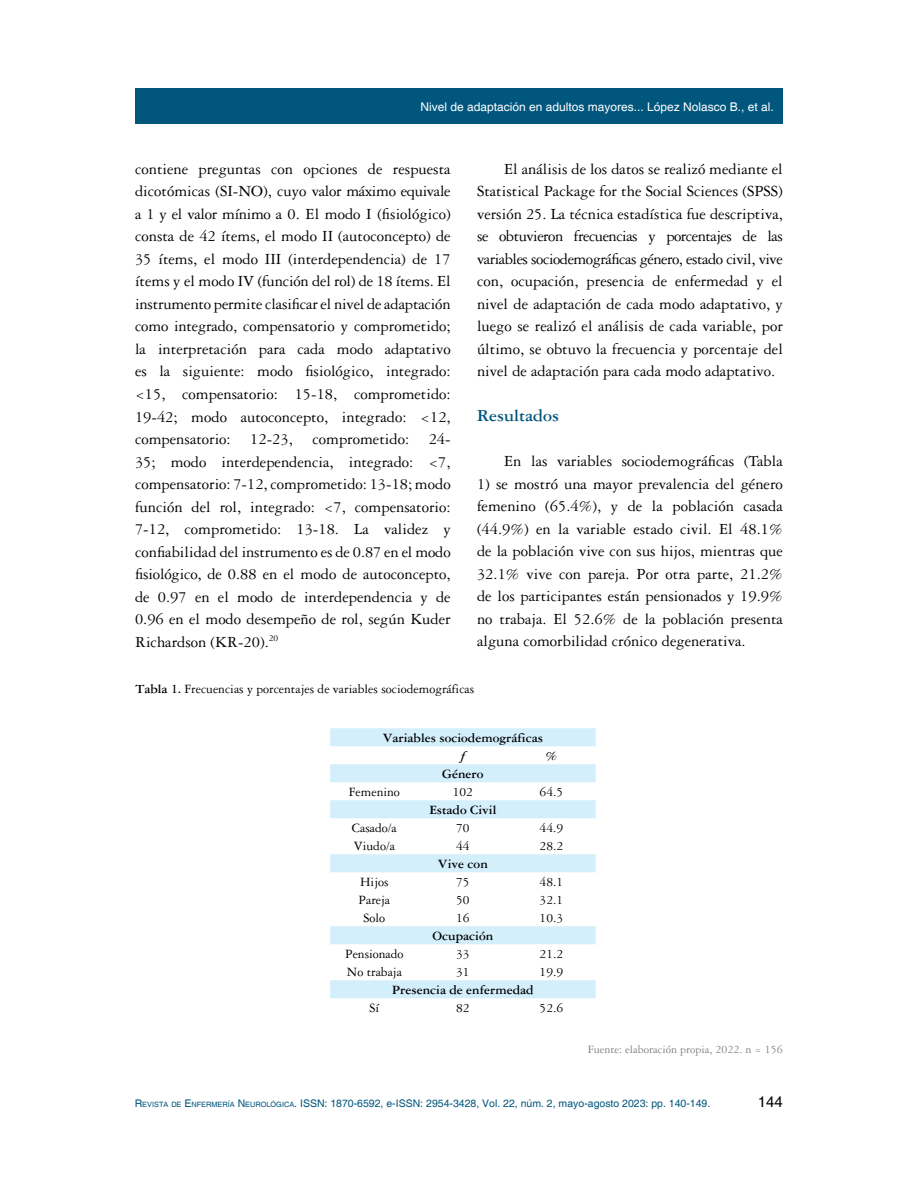
<style>
.page{position:relative;width:918px;height:1188px;background:#fff}
.page>*{position:absolute;margin:0;border:0;box-sizing:border-box;transform-origin:0 0}
.t1{font:700 18px "Garamond 3 LT Std";color:#00567d}
.t2{font:16.5px/22.5px "Garamond 3 LT Std";color:#000;text-align:justify}
.t3{font:15px "Helvetica";color:#000}
.t4{font:13.5px "Garamond 3 LT Std";color:#000}
.t5{font:700 13.5px "Garamond 3 LT Std";color:#000}
.t6{font:italic 700 13.5px "Garamond 3 LT Std";color:#000}
.t7{font:12px "Helvetica";color:#fff}
.t8{font:12px "Garamond 3 LT Std";color:#808285}
.t9{font:10.5px "Helvetica";color:#00567d}
.s1{font-weight:700}
.s2{font-style:inherit}
.s3{font-size:7.35px}
</style>
<div class="page">
<div style="left:135px;top:89px;width:648px;height:35px;background:#00567d"></div>
<svg style="left:330px;top:728px;width:266px;height:270px"></svg>
<p class="t7" style="left:420px;top:100px;width:355px">Nivel de adaptación en adultos mayores... López Nolasco B., et al.</p>
<p class="t2" style="left:135px;top:158px;width:317px">contiene preguntas con opciones de respuesta dicotómicas (SI-NO), cuyo valor máximo equivale a 1 y el valor mínimo a 0. El modo I (fisiológico) consta de 42 ítems, el modo II (autoconcepto) de 35 ítems, el modo III (interdependencia) de 17 ítems y el modo IV (función del rol) de 18 ítems. El instrumento permite clasificar el nivel de adaptación como integrado, compensatorio y comprometido; la interpretación para cada modo adaptativo es la siguiente: modo fisiológico, integrado: &lt;15, compensatorio: 15-18, comprometido:<br>19-42; modo autoconcepto, integrado: &lt;12, compensatorio: 12-23, comprometido: 24- 35; modo interdependencia, integrado: &lt;7, compensatorio: 7-12, comprometido: 13-18; modo función del rol, integrado: &lt;7, compensatorio:<br>7-12, comprometido: 13-18. La validez y confiabilidad del instrumento es de 0.87 en el modo fisiológico, de 0.88 en el modo de autoconcepto, de 0.97 en el modo de interdependencia y de 0.96 en el modo desempeño de rol, según Kuder Richardson (KR-20).<sup>20</sup></p>
<p class="t2" style="left:477px;top:158px;width:307px;text-indent:27px">El análisis de los datos se realizó mediante el Statistical Package for the Social Sciences (SPSS) versión 25. La técnica estadística fue descriptiva, se obtuvieron frecuencias y porcentajes de las variables sociodemográficas género, estado civil, vive con, ocupación, presencia de enfermedad y el nivel de adaptación de cada modo adaptativo, y luego se realizó el análisis de cada variable, por último, se obtuvo la frecuencia y porcentaje del nivel de adaptación para cada modo adaptativo.</p>
<p class="t1" style="left:477px;top:406px;width:84px">Resultados</p>
<p class="t2" style="left:504px;top:450px;width:280px">En las variables sociodemográficas (Tabla</p>
<p class="t2" style="left:477px;top:473px;width:307px">1) se mostró una mayor prevalencia del género femenino (65.4%), y de la población casada (44.9%) en la variable estado civil. El 48.1% de la población vive con sus hijos, mientras que 32.1% vive con pareja. Por otra parte, 21.2% de los participantes están pensionados y 19.9% no trabaja. El 52.6% de la población presenta alguna comorbilidad crónico degenerativa.</p>
<p class="t4" style="left:135px;top:682px;width:340px"><span class="s1">Tabla 1.</span> Frecuencias y porcentajes de variables sociodemográficas</p>
<p class="t5" style="left:383px;top:730px;width:162px">Variables sociodemográficas</p>
<p class="t6" style="left:461px;top:748px;width:6px">f</p>
<p class="t6" style="left:546px;top:748px;width:13px">%</p>
<p class="t5" style="left:442px;top:766px;width:43px">Género</p>
<p class="t4" style="left:349px;top:784px;width:53px">Femenino</p>
<p class="t4" style="left:453px;top:784px;width:22px">102</p>
<p class="t4" style="left:540px;top:784px;width:25px">64.5</p>
<p class="t5" style="left:429px;top:802px;width:69px">Estado Civil</p>
<p class="t4" style="left:352px;top:820px;width:46px">Casado/a</p>
<p class="t4" style="left:456px;top:820px;width:15px">70</p>
<p class="t4" style="left:540px;top:820px;width:25px">44.9</p>
<p class="t4" style="left:354px;top:838px;width:43px">Viudo/a</p>
<p class="t4" style="left:456px;top:838px;width:15px">44</p>
<p class="t4" style="left:540px;top:838px;width:25px">28.2</p>
<p class="t5" style="left:438px;top:856px;width:51px">Vive con</p>
<p class="t4" style="left:360px;top:874px;width:30px">Hijos</p>
<p class="t4" style="left:456px;top:874px;width:15px">75</p>
<p class="t4" style="left:540px;top:874px;width:25px">48.1</p>
<p class="t4" style="left:359px;top:892px;width:33px">Pareja</p>
<p class="t4" style="left:456px;top:892px;width:15px">50</p>
<p class="t4" style="left:540px;top:892px;width:25px">32.1</p>
<p class="t4" style="left:364px;top:910px;width:23px">Solo</p>
<p class="t4" style="left:456px;top:910px;width:15px">16</p>
<p class="t4" style="left:540px;top:910px;width:25px">10.3</p>
<p class="t5" style="left:433px;top:928px;width:62px">Ocupación</p>
<p class="t4" style="left:345px;top:946px;width:60px">Pensionado</p>
<p class="t4" style="left:456px;top:946px;width:15px">33</p>
<p class="t4" style="left:540px;top:946px;width:25px">21.2</p>
<p class="t4" style="left:347px;top:964px;width:57px">No trabaja</p>
<p class="t4" style="left:456px;top:964px;width:15px">31</p>
<p class="t4" style="left:540px;top:964px;width:25px">19.9</p>
<p class="t5" style="left:392px;top:982px;width:143px">Presencia de enfermedad</p>
<p class="t4" style="left:370px;top:1000px;width:11px">Sí</p>
<p class="t4" style="left:456px;top:1000px;width:15px">82</p>
<p class="t4" style="left:540px;top:1000px;width:25px">52.6</p>
<p class="t8" style="left:588px;top:1042px;width:196px">Fuente: elaboración propia, 2022. n = 156</p>
<p class="t9" style="left:135px;top:1098px;width:577px"><span class="s2">R</span><span class="s3">EVISTA DE</span> <span class="s2">E</span> <span class="s3">NFERMERÍA</span> <span class="s2">N</span> <span class="s3">EUROLÓGICA</span>. ISSN: 1870-6592, e-ISSN: 2954-3428, Vol. 22, núm. 2, mayo-agosto 2023: pp. 140-149.</p>
<p class="t3" style="left:758px;top:1093px;width:27px">144</p>
</div>
